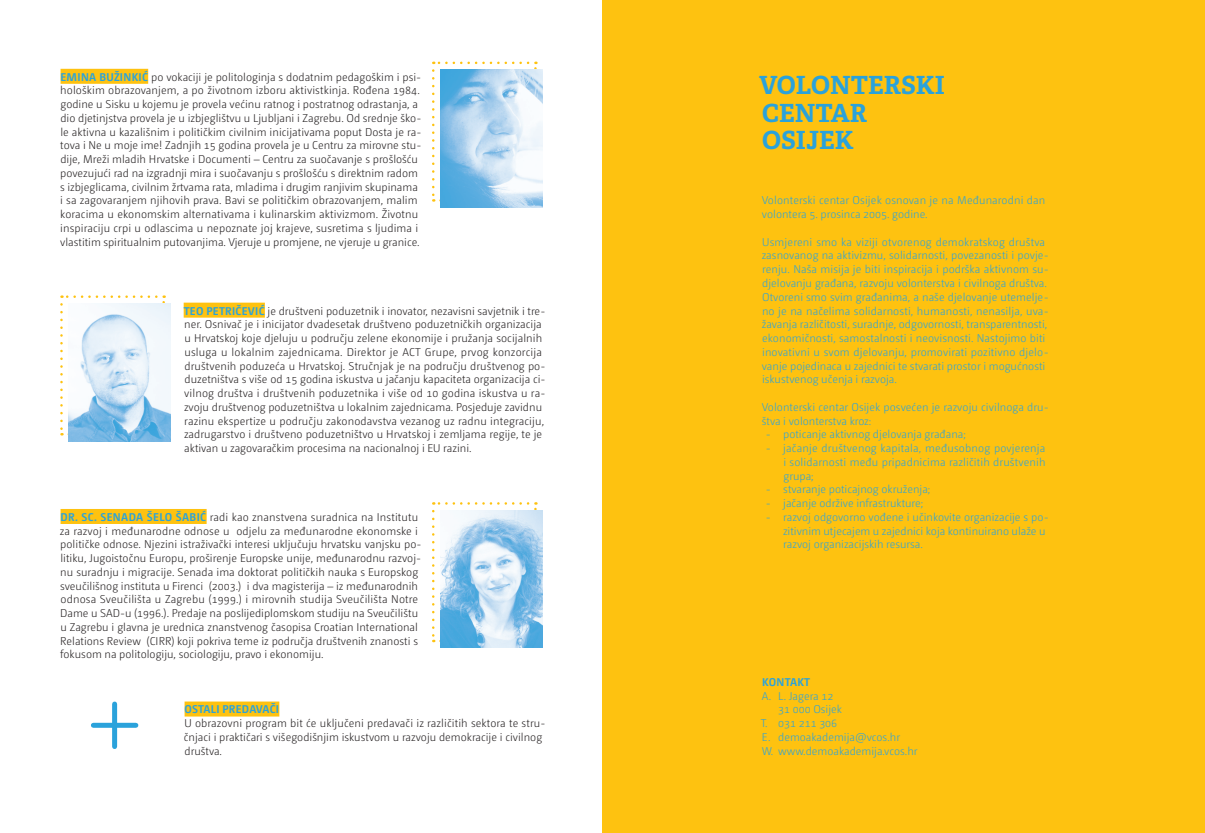
<style>
.page{position:relative;width:1205px;height:833px;background:#fff}
.page>*{position:absolute;margin:0;border:0;box-sizing:border-box;transform-origin:0 0}
.t1{font:700 25px/27.5px "Adelle Basic";color:#2aa2db}
.t2{font:300 11.25px/13.8px "Camingo Dos Pro";color:#231f20}
.t3{font:300 11.25px/13.8px "Camingo Dos Pro";color:#2aa2db}
.t4{font:700 11.25px "Camingo Dos Pro";letter-spacing:.025em;color:#2aa2db}
.s1{font-weight:700;color:#2aa2db}
</style>
<div class="page">
<div style="left:602px;top:0;width:603px;height:833px;background:#fec210"></div>
<div style="left:184px;top:303px;width:81px;height:15px;background:#fec210"></div>
<div style="left:61px;top:69px;width:87px;height:15px;background:#fec210"></div>
<div style="left:61px;top:509px;width:146px;height:15px;background:#fec210"></div>
<div style="left:185px;top:701px;width:94px;height:15px;background:#fec210"></div>
<svg style="left:432px;top:70px;width:2px;height:132px"></svg>
<svg style="left:534px;top:62px;width:3px;height:8px"></svg>
<svg style="left:433px;top:62px;width:95px;height:2px"></svg>
<svg style="left:60px;top:304px;width:3px;height:131px"></svg>
<svg style="left:162px;top:295px;width:3px;height:8px"></svg>
<svg style="left:61px;top:295px;width:95px;height:3px"></svg>
<svg style="left:432px;top:511px;width:2px;height:131px"></svg>
<svg style="left:534px;top:502px;width:3px;height:8px"></svg>
<svg style="left:433px;top:502px;width:95px;height:3px"></svg>
<img style="left:440px;top:70px;width:102px;height:137px">
<img style="left:68px;top:303px;width:102px;height:138px">
<img style="left:440px;top:510px;width:102px;height:138px">
<div style="left:112px;top:704px;width:5px;height:42px;background:#2aa2db"></div>
<div style="left:93px;top:723px;width:43px;height:5px;background:#2aa2db"></div>
<p class="t2" style="left:60px;top:70px;width:363px"><span class="s1">EMINA BUŽINKIĆ</span> po vokaciji je politologinja s dodatnim pedagoškim i psi&shy;hološkim obrazovanjem, a po životnom izboru aktivistkinja. Rođena 1984. godine u Sisku u kojemu je provela većinu ratnog i postratnog odrastanja, a dio djetinjstva provela je u izbjeglištvu u Ljubljani i Zagrebu. Od srednje ško&shy;le aktivna u kazališnim i političkim civilnim inicijativama poput Dosta je ra&shy;tova i Ne u moje ime! Zadnjih 15 godina provela je u Centru za mirovne stu&shy;dije, Mreži mladih Hrvatske i Documenti – Centru za suočavanje s prošlošću povezujući rad na izgradnji mira i suočavanju s prošlošću s direktnim radom s izbjeglicama, civilnim žrtvama rata, mladima i drugim ranjivim skupinama i sa zagovaranjem njihovih prava. Bavi se političkim obrazovanjem, malim koracima u ekonomskim alternativama i kulinarskim aktivizmom. Životnu inspiraciju crpi u odlascima u nepoznate joj krajeve, susretima s ljudima i vlastitim spiritualnim putovanjima. Vjeruje u promjene, ne vjeruje u granice.</p>
<p class="t2" style="left:184px;top:304px;width:363px"><span class="s1">TEO PETRIČEVIĆ</span> je društveni poduzetnik i inovator, nezavisni savjetnik i tre&shy;ner. Osnivač je i inicijator dvadesetak društveno poduzetničkih organizacija u Hrvatskoj koje djeluju u području zelene ekonomije i pružanja socijalnih usluga u lokalnim zajednicama. Direktor je ACT Grupe, prvog konzorcija društvenih poduzeća u Hrvatskoj. Stručnjak je na području društvenog po&shy;duzetništva s više od 15 godina iskustva u jačanju kapaciteta organizacija ci&shy;vilnog društva i društvenih poduzetnika i više od 10 godina iskustva u ra&shy;zvoju društvenog poduzetništva u lokalnim zajednicama. Posjeduje zavidnu razinu ekspertize u području zakonodavstva vezanog uz radnu integraciju, zadrugarstvo i društveno poduzetništvo u Hrvatskoj i zemljama regije, te je aktivan u zagovaračkim procesima na nacionalnoj i EU razini.</p>
<p class="t2" style="left:60px;top:510px;width:363px"><span class="s1">DR. SC. SENADA ŠELO ŠABIĆ</span> radi kao znanstvena suradnica na Institutu za razvoj i međunarodne odnose u odjelu za međunarodne ekonomske i političke odnose. Njezini istraživački interesi uključuju hrvatsku vanjsku po&shy;litiku, Jugoistočnu Europu, proširenje Europske unije, međunarodnu razvoj&shy;nu suradnju i migracije. Senada ima doktorat političkih nauka s Europskog sveučilišnog instituta u Firenci (2003.) i dva magisterija – iz međunarodnih odnosa Sveučilišta u Zagrebu (1999.) i mirovnih studija Sveučilišta Notre Dame u SAD-u (1996.). Predaje na poslijediplomskom studiju na Sveučilištu u Zagrebu i glavna je urednica znanstvenog časopisa Croatian International Relations Review (CIRR) koji pokriva teme iz područja društvenih znanosti s fokusom na politologiju, sociologiju, pravo i ekonomiju.</p>
<p class="t4" style="left:185px;top:702px;width:96px">OSTALI PREDAVAČI</p>
<p class="t2" style="left:184px;top:716px;width:363px">U obrazovni program bit će uključeni predavači iz različitih sektora te stru&shy;čnjaci i praktičari s višegodišnjim iskustvom u razvoju demokracije i civilnog društva.</p>
<h1 class="t1" style="left:759px;top:72px;width:187px">VOLONTERSKI<br>CENTAR<br>OSIJEK</h1>
<p class="t3" style="left:762px;top:194px;width:285px">Volonterski centar Osijek osnovan je na Međunarodni dan volontera 5. prosinca 2005. godine.</p>
<p class="t3" style="left:762px;top:235px;width:289px">Usmjereni smo ka viziji otvorenog demokratskog društva zasnovanog na aktivizmu, solidarnosti, povezanosti i povje&shy;renju. Naša misija je biti inspiracija i podrška aktivnom su&shy;djelovanju građana, razvoju volonterstva i civilnoga društva.<br>Otvoreni smo svim građanima, a naše djelovanje utemelje&shy;no je na načelima solidarnosti, humanosti, nenasilja, uva&shy;žavanja različitosti, suradnje, odgovornosti, transparentnosti, ekonomičnosti, samostalnosti i neovisnosti. Nastojimo biti inovativni u svom djelovanju, promovirati pozitivno djelo&shy;vanje pojedinaca u zajednici te stvarati prostor i mogućnosti iskustvenog učenja i razvoja.</p>
<p class="t3" style="left:762px;top:400px;width:288px">Volonterski centar Osijek posvećen je razvoju civilnoga dru&shy;štva i volonterstva kroz:</p>
<p class="t3" style="left:766px;top:427px;width:201px">- poticanje aktivnog djelovanja građana;</p>
<p class="t3" style="left:783px;top:441px;width:264px;text-align:justify;text-indent:-18px">- jačanje društvenog kapitala, međusobnog povjerenja i solidarnosti među pripadnicima različitih društvenih grupa;</p>
<p class="t3" style="left:766px;top:482px;width:166px">- stvaranje poticajnog okruženja;</p>
<p class="t3" style="left:766px;top:496px;width:159px">- jačanje održive infrastrukture;</p>
<p class="t3" style="left:783px;top:510px;width:267px;text-indent:-17px">- razvoj odgovorno vođene i učinkovite organizacije s po&shy;zitivnim utjecajem u zajednici koja kontinuirano ulaže u razvoj organizacijskih resursa.</p>
<p class="t4" style="left:762px;top:675px;width:49px">KONTAKT</p>
<p class="t3" style="left:762px;top:689px;width:73px">A. L. Jagera 12</p>
<p class="t3" style="left:778px;top:702px;width:65px">31 000 Osijek</p>
<p class="t3" style="left:761px;top:716px;width:78px">T. 031 211 306</p>
<p class="t3" style="left:762px;top:730px;width:140px">E. demoakademija@vcos.hr</p>
<p class="t3" style="left:762px;top:744px;width:157px">W. www.demoakademija.vcos.hr</p>
</div>
